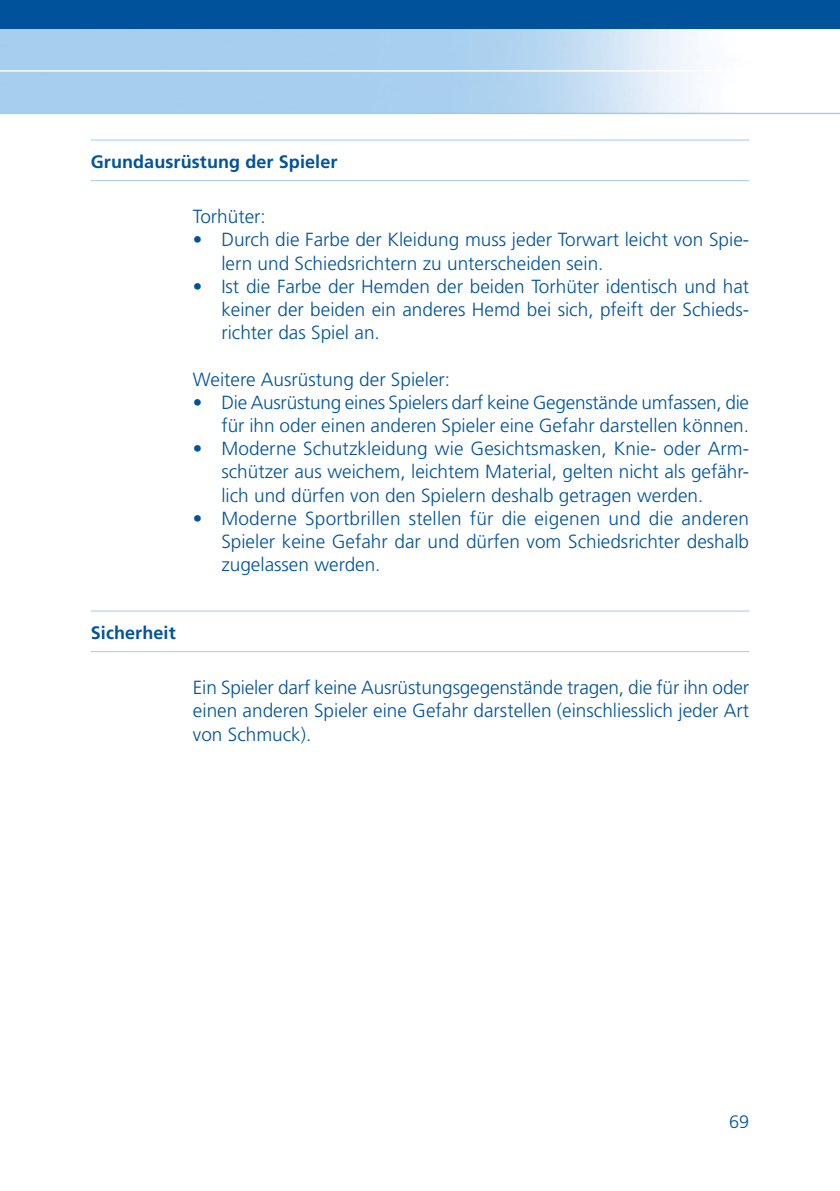
<style>
.page{position:relative;width:840px;height:1191px;background:#fff}
.page>*{position:absolute;margin:0;border:0;box-sizing:border-box;transform-origin:0 0}
.t1{font:300 19px/23.2px "Frutiger";color:#00539b;text-align:justify}
.t2{font:700 18px "Frutiger";letter-spacing:.005em;color:#00539b}
.t3{font:300 18px "Frutiger";color:#00539b}
</style>
<div class="page">
<img style="left:0;top:28px;width:839px;height:85px">
<div style="left:0;top:0;width:839px;height:28px;background:#00539b"></div>
<hr style="left:0;top:70px;width:839px;height:2px;background:#fff">
<hr style="left:0;top:113px;width:839px;height:1px;background:#9fcbed">
<hr style="left:91px;top:140px;width:657px;height:1px;background:#9fcbed">
<hr style="left:91px;top:180px;width:657px;height:1px;background:#9fcbed">
<hr style="left:91px;top:610px;width:657px;height:1px;background:#9fcbed">
<hr style="left:91px;top:651px;width:657px;height:1px;background:#9fcbed">
<p class="t2" style="left:91px;top:154px;width:248px">Grundausrüstung der Spieler</p>
<p class="t1" style="left:193px;top:206px;width:74px">Torhüter:</p>
<p class="t1" style="left:221px;top:230px;width:529px;text-indent:-28px">• Durch die Farbe der Kleidung muss jeder Torwart leicht von Spie&shy;lern und Schiedsrichtern zu unterscheiden sein.</p>
<p class="t1" style="left:221px;top:276px;width:529px;text-indent:-28px">• Ist die Farbe der Hemden der beiden Torhüter identisch und hat keiner der beiden ein anderes Hemd bei sich, pfeift der Schieds&shy;richter das Spiel an.</p>
<p class="t1" style="left:193px;top:369px;width:258px">Weitere Ausrüstung der Spieler:</p>
<p class="t1" style="left:193px;top:392px;width:557px;text-align:right">• Die Ausrüstung eines Spielers darf keine Gegenstände umfassen, die für ihn oder einen anderen Spieler eine Gefahr darstellen können.</p>
<p class="t1" style="left:221px;top:438px;width:529px;text-indent:-28px">• Moderne Schutzkleidung wie Gesichtsmasken, Knie- oder Arm&shy;schützer aus weichem, leichtem Material, gelten nicht als gefähr&shy;lich und dürfen von den Spielern deshalb getragen werden.</p>
<p class="t1" style="left:221px;top:508px;width:529px;text-indent:-28px">• Moderne Sportbrillen stellen für die eigenen und die anderen Spieler keine Gefahr dar und dürfen vom Schiedsrichter deshalb zugelassen werden.</p>
<p class="t2" style="left:91px;top:625px;width:86px">Sicherheit</p>
<p class="t1" style="left:193px;top:677px;width:557px">Ein Spieler darf keine Ausrüstungsgegenstände tragen, die für ihn oder einen anderen Spieler eine Gefahr darstellen (einschliesslich jeder Art von Schmuck).</p>
<p class="t3" style="left:728px;top:1114px;width:22px">69</p>
</div>
